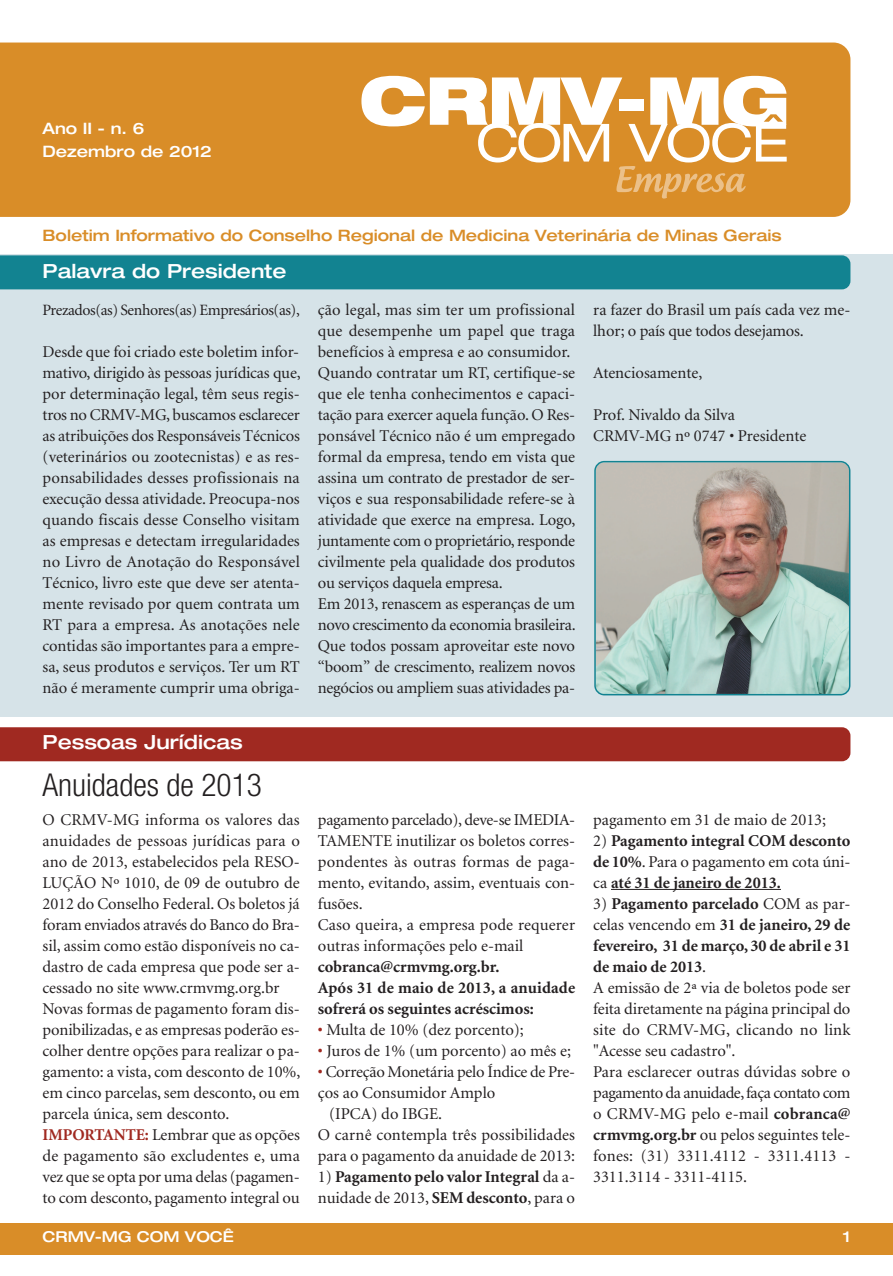
<style>
.page{position:relative;width:893px;height:1276px;background:#fff}
.page>*{position:absolute;margin:0;border:0;box-sizing:border-box;transform-origin:0 0}
.t1{font:300 condensed 31.5px "Helvetica Neue";color:#231f20}
.t2{font:500 expanded 19.5px "Helvetica Neue";color:#fff}
.t3{font:16.5px/21px "Minion";color:#231f20}
.t4{font:700 16.5px/21px "Minion";color:#231f20}
.t5{font:500 expanded 15.75px "Helvetica Neue";color:#d98d28}
.t6{font:15.75px "Minion";letter-spacing:-.025em;color:#231f20}
.t7{font:500 expanded 15.75px/22.5px "Helvetica Neue";color:#fff}
.t8{font:500 expanded 15px "Helvetica Neue";color:#fff}
.s1{font-weight:700;color:#a02921}
.s2{font-weight:600;color:#a02921}
.s3{font-weight:400}
.s4{font-weight:700}
</style>
<div class="page">
<hr style="left:611px;top:889px;width:170px;height:1px;background:#231f20">
<div style="left:0;top:254px;width:893px;height:463px;background:#d6e3e8"></div>
<div style="left:0;top:43px;width:850px;height:174px;background:#d98d28"></div>
<div style="left:361px;top:57px;width:426px;height:125px;background:#d98d28"></div>
<div style="left:619px;top:100px;width:24px;height:11px;background:#fff"></div>
<svg style="left:361px;top:76px;width:261px;height:86px"></svg>
<svg style="left:628px;top:76px;width:159px;height:86px"></svg>
<div style="left:0;top:255px;width:850px;height:34px;background:#128391"></div>
<svg style="left:594px;top:461px;width:256px;height:234px;background:#abb2aa"></svg>
<div style="left:0;top:1222px;width:893px;height:32px;background:#d98d28"></div>
<div style="left:0;top:727px;width:850px;height:34px;background:#a02921"></div>
<svg style="left:616px;top:182px;width:129px;height:17px;background:#de9c46"></svg>
<svg style="left:618px;top:166px;width:127px;height:16px"></svg>
<p class="t7" style="left:43px;top:119px;width:171px">Ano II - n. 6<br>Dezembro de 2012</p>
<p class="t5" style="left:43px;top:230px;width:741px">Boletim Informativo do Conselho Regional de Medicina Veterinária de Minas Gerais</p>
<p class="t2" style="left:43px;top:264px;width:245px">Palavra do Presidente</p>
<p class="t6" style="left:43px;top:304px;width:259px">Prezados(as) Senhores(as) Empresários(as),</p>
<p class="t3" style="left:43px;top:342px;width:260px;text-align:justify">Desde que foi criado este boletim infor&shy;mativo, dirigido às pessoas jurídicas que, por determinação legal, têm seus regis&shy;tros no CRMV-MG, buscamos esclarecer as atribuições dos Responsáveis Técnicos (veterinários ou zootecnistas) e as res&shy;ponsabilidades desses profissionais na execução dessa atividade. Preocupa-nos quando fiscais desse Conselho visitam as empresas e detectam irregularidades no Livro de Anotação do Responsável Técnico, livro este que deve ser atenta&shy;mente revisado por quem contrata um RT para a empresa. As anotações nele contidas são importantes para a empre&shy;sa, seus produtos e serviços. Ter um RT não é meramente cumprir uma obriga-</p>
<p class="t2" style="left:43px;top:735px;width:202px">Pessoas Jurídicas</p>
<h1 class="t1" style="left:43px;top:773px;width:221px">Anuidades de 2013</h1>
<p class="t3" style="left:318px;top:300px;width:259px">ção legal, mas sim ter um profissional que desempenhe um papel que traga benefícios à empresa e ao consumidor.<br>Quando contratar um RT, certifique-se que ele tenha conhecimentos e capaci&shy;tação para exercer aquela função. O Res&shy;ponsável Técnico não é um empregado formal da empresa, tendo em vista que assina um contrato de prestador de ser&shy;viços e sua responsabilidade refere-se à atividade que exerce na empresa. Logo, juntamente com o proprietário, responde civilmente pela qualidade dos produtos ou serviços daquela empresa.<br>Em 2013, renascem as esperanças de um novo crescimento da economia brasileira.<br>Que todos possam aproveitar este novo “boom” de crescimento, realizem novos negócios ou ampliem suas atividades pa-</p>
<p class="t3" style="left:593px;top:300px;width:259px">ra fazer do Brasil um país cada vez me&shy;lhor; o país que todos desejamos.</p>
<p class="t3" style="left:593px;top:363px;width:111px">Atenciosamente,</p>
<p class="t3" style="left:593px;top:405px;width:215px">Prof. Nivaldo da Silva<br>CRMV-MG nº 0747 • Presidente</p>
<p class="t3" style="left:43px;top:810px;width:259px">O CRMV-MG informa os valores das anuidades de pessoas jurídicas para o ano de 2013, estabelecidos pela RESO-LUÇÃO Nº 1010, de 09 de outubro de 2012 do Conselho Federal. Os boletos já foram enviados através do Banco do Bra&shy;sil, assim como estão disponíveis no ca&shy;dastro de cada empresa que pode ser a&shy;cessado no site www.crmvmg.org.br Novas formas de pagamento foram dis&shy;ponibilizadas, e as empresas poderão es&shy;colher dentre opções para realizar o pa&shy;gamento: a vista, com desconto de 10%, em cinco parcelas, sem desconto, ou em parcela única, sem desconto.<br><span class="s1">IMPORTANTE:</span> Lembrar que as opções de pagamento são excludentes e, uma vez que se opta por uma delas (pagamen&shy;to com desconto, pagamento integral ou</p>
<p class="t3" style="left:318px;top:810px;width:259px">pagamento parcelado), deve-se IMEDIA-TAMENTE inutilizar os boletos corres&shy;pondentes às outras formas de paga&shy;mento, evitando, assim, eventuais con&shy;fusões.<br>Caso queira, a empresa pode requerer outras informações pelo e-mail</p>
<p class="t4" style="left:318px;top:957px;width:259px">cobranca@crmvmg.org.br.<br>Após 31 de maio de 2013, a anuidade sofrerá os seguintes acréscimos:</p>
<p class="t3" style="left:318px;top:1020px;width:208px"><span class="s2">•</span> Multa de 10% (dez porcento);</p>
<p class="t3" style="left:318px;top:1041px;width:255px"><span class="s2">•</span> Juros de 1% (um porcento) ao mês e;</p>
<p class="t3" style="left:318px;top:1062px;width:259px"><span class="s2">•</span> Correção Monetária pelo Índice de Pre-</p>
<p class="t3" style="left:318px;top:1083px;width:179px">ços ao Consumidor Amplo</p>
<p class="t3" style="left:329px;top:1104px;width:114px">(IPCA) do IBGE.</p>
<p class="t3" style="left:318px;top:1125px;width:259px">O carnê contempla três possibilidades</p>
<p class="t3" style="left:318px;top:1146px;width:259px">para o pagamento da anuidade de 2013:</p>
<p class="t4" style="left:318px;top:1167px;width:259px"><span class="s3">1)</span> Pagamento pelo valor Integral <span class="s3">da a&shy;nuidade de 2013,</span> SEM desconto<span class="s3">, para o</span></p>
<p class="t3" style="left:593px;top:810px;width:234px">pagamento em 31 de maio de 2013;</p>
<p class="t4" style="left:593px;top:831px;width:259px;text-align:justify"><span class="s3">2)</span> Pagamento integral COM desconto de 10%<span class="s3">. Para o pagamento em cota úni&shy;ca</span> até 31 de janeiro de 2013.</p>
<p class="t3" style="left:593px;top:894px;width:259px">3) <span class="s4">Pagamento parcelado</span> COM as par&shy;celas vencendo em <span class="s4">31 de janeiro, 29 de fevereiro, 31 de março, 30 de abril e 31 de maio de 2013</span>.<br>A emissão de 2ª via de boletos pode ser feita diretamente na página principal do site do CRMV-MG, clicando no link "Acesse seu cadastro".<br>Para esclarecer outras dúvidas sobre o pagamento da anuidade, faça contato com o CRMV-MG pelo e-mail <span class="s4">cobranca@ crmvmg.org.br</span> ou pelos seguintes tele&shy;fones: (31) 3311.4112 - 3311.4113 - 3311.3114 - 3311-4115.</p>
<p class="t8" style="left:43px;top:1231px;width:193px">CRMV-MG COM VOCÊ</p>
<p class="t8" style="left:843px;top:1231px;width:9px">1</p>
</div>
